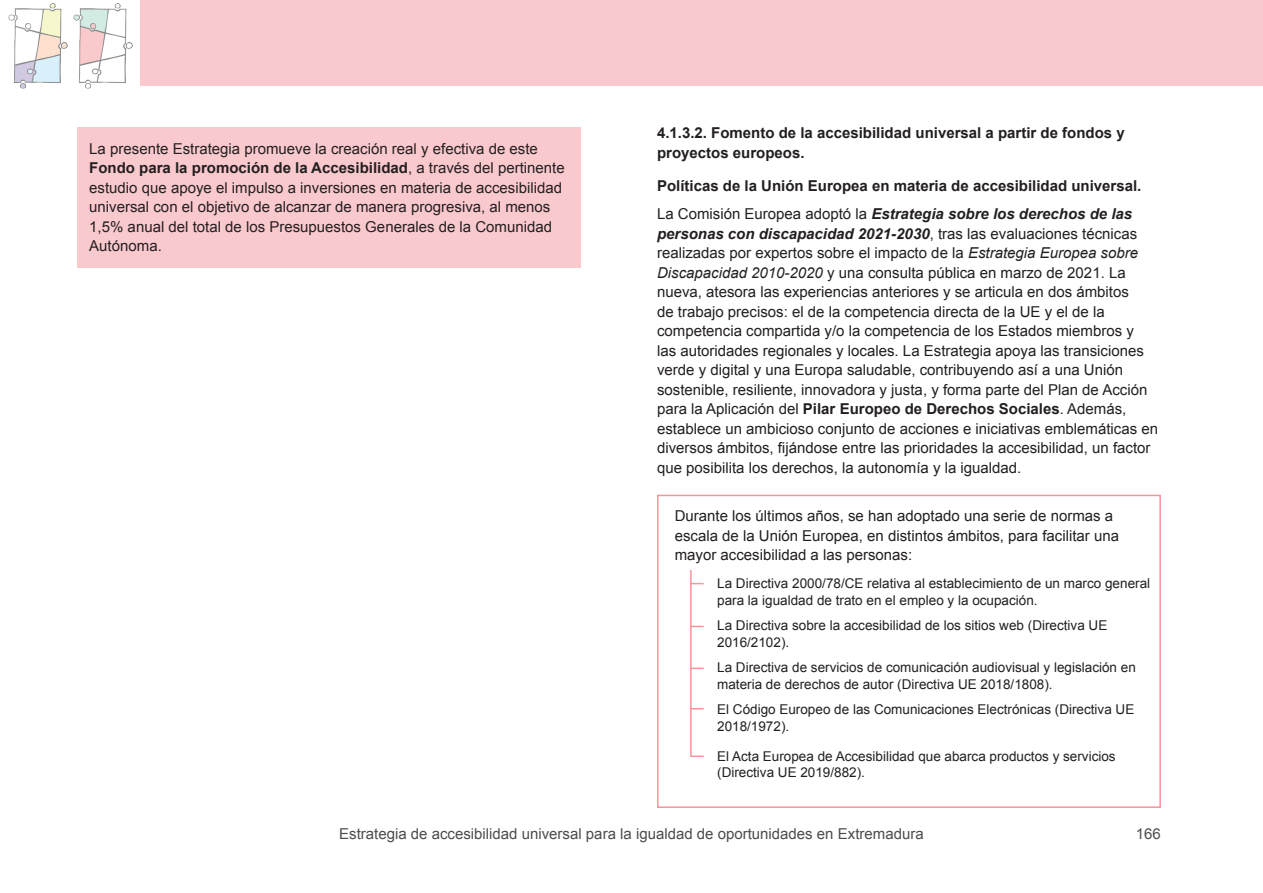
<style>
.page{position:relative;width:1263px;height:893px;background:#fff}
.page>*{position:absolute;margin:0;border:0;box-sizing:border-box;transform-origin:0 0}
.t1{font:15px/19.5px "Arial";color:#231f20}
.t2{font:700 15px/28.5px "Arial";color:#231f20}
.t3{font:15px "Arial";color:#4b4c4d}
.t4{font:13.5px/16.5px "Arial";color:#231f20}
.s1{font-weight:700}
.s2{font-weight:400}
.s3{font-style:italic}
.s4{font-weight:700;font-style:italic}
</style>
<div class="page">
<img style="left:8px;top:3px;width:125px;height:86px">
<div style="left:140px;top:0;width:1123px;height:85px;background:#fac9ce"></div>
<div style="left:77px;top:128px;width:503px;height:140px;background:#fac9ce"></div>
<div style="left:657px;top:495px;width:504px;height:313px;border:2px solid #f5949d"></div>
<svg style="left:692px;top:583px;width:12px;height:1px"></svg>
<svg style="left:692px;top:626px;width:12px;height:1px"></svg>
<svg style="left:692px;top:668px;width:12px;height:1px"></svg>
<svg style="left:692px;top:708px;width:12px;height:1px"></svg>
<svg style="left:692px;top:755px;width:12px;height:2px"></svg>
<hr style="left:690px;top:570px;width:2px;height:187px;background:#f5949d">
<p class="t1" style="left:89px;top:139px;width:477px">La presente Estrategia promueve la creación real y efectiva de este <span class="s1">Fondo para la promoción de la Accesibilidad</span>, a través del pertinente estudio que apoye el impulso a inversiones en materia de accesibilidad universal con el objetivo de alcanzar de manera progresiva, al menos 1,5% anual del total de los Presupuestos Generales de la Comunidad Autónoma.</p>
<p class="t2" style="left:657px;top:124px;width:469px;line-height:19.5px">4.1.3.2. Fomento de la accesibilidad universal a partir de fondos y proyectos europeos.</p>
<p class="t2" style="left:657px;top:172px;width:486px">Políticas de la Unión Europea en materia de accesibilidad universal.<br><span class="s2">La Comisión Europea adoptó la</span> <span class="s3">Estrategia sobre los derechos de las</span></p>
<p class="t1" style="left:657px;top:224px;width:503px"><span class="s4">personas con discapacidad 2021-2030</span>, tras las evaluaciones técnicas realizadas por expertos sobre el impacto de la <span class="s3">Estrategia Europea sobre Discapacidad 2010-2020</span> y una consulta pública en marzo de 2021. La nueva, atesora las experiencias anteriores y se articula en dos ámbitos<br>de trabajo precisos: el de la competencia directa de la UE y el de la competencia compartida y/o la competencia de los Estados miembros y<br>las autoridades regionales y locales. La Estrategia apoya las transiciones verde y digital y una Europa saludable, contribuyendo así a una Unión sostenible, resiliente, innovadora y justa, y forma parte del Plan de Acción para la Aplicación del <span class="s1">Pilar Europeo de Derechos Sociales</span>. Además, establece un ambicioso conjunto de acciones e iniciativas emblemáticas en diversos ámbitos, fijándose entre las prioridades la accesibilidad, un factor que posibilita los derechos, la autonomía y la igualdad.</p>
<p class="t1" style="left:675px;top:506px;width:446px">Durante los últimos años, se han adoptado una serie de normas a escala de la Unión Europea, en distintos ámbitos, para facilitar una mayor accesibilidad a las personas:</p>
<p class="t4" style="left:717px;top:575px;width:434px">La Directiva 2000/78/CE relativa al establecimiento de un marco general para la igualdad de trato en el empleo y la ocupación.</p>
<p class="t4" style="left:717px;top:617px;width:392px">La Directiva sobre la accesibilidad de los sitios web (Directiva UE<br>2016/2102).</p>
<p class="t4" style="left:717px;top:659px;width:420px">La Directiva de servicios de comunicación audiovisual y legislación en materia de derechos de autor (Directiva UE 2018/1808).</p>
<p class="t4" style="left:717px;top:701px;width:419px">El Código Europeo de las Comunicaciones Electrónicas (Directiva UE<br>2018/1972).</p>
<p class="t4" style="left:717px;top:748px;width:400px">El Acta Europea de Accesibilidad que abarca productos y servicios (Directiva UE 2019/882).</p>
<p class="t3" style="left:339px;top:824px;width:586px">Estrategia de accesibilidad universal para la igualdad de oportunidades en Extremadura</p>
<p class="t3" style="left:1136px;top:824px;width:27px">166</p>
</div>
